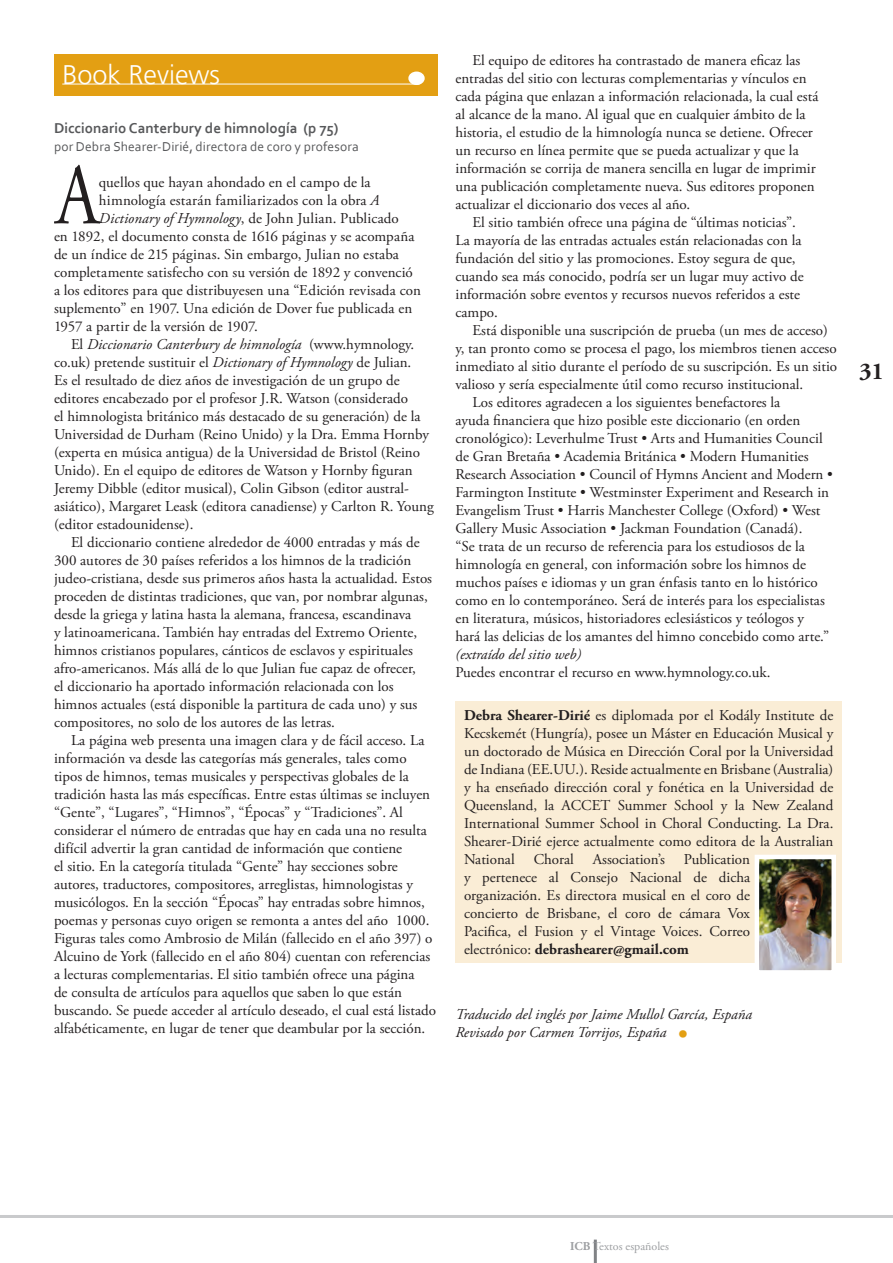
<style>
.page{position:relative;width:893px;height:1263px;background:#fff}
.page>*{position:absolute;margin:0;border:0;box-sizing:border-box;transform-origin:0 0}
.TextFirstLetter{font:86.55px "Adobe Garamond Pro";color:#231f20;scale:.8 1}
.t1{font:300 27px "Frutiger";color:#fff}
.t2{font:700 24px "Adobe Garamond Pro";color:#231f20}
.TextIntended{font:15px/18px "Adobe Garamond Pro";color:#231f20}
.TextFirstLetter-2{font:15px "Adobe Garamond Pro";letter-spacing:.005em;color:#231f20}
.t3{font:italic 15px "Adobe Garamond Pro";color:#231f20}
.t4{font:700 15px "Corbel";color:#57585a}
.t5{font:13.5px "Corbel";letter-spacing:.01em;color:#57585a}
.t6{font:12px "Adobe Garamond Pro";color:#9d9fa2}
.s1{font-style:italic}
.s2{font-weight:700}
.s3{font-style:normal;font-size:27px;color:#e39f13}
</style>
<div class="page">
<hr style="left:594px;top:1239px;width:3px;height:24px;background:#808285">
<hr style="left:0;top:1215px;width:893px;height:3px;background:#c9cacc">
<div style="left:54px;top:54px;width:383px;height:42px;background:#e39f13"></div>
<hr style="left:62px;top:84px;width:358px;height:1px;background:#fff">
<div style="left:409px;top:72px;width:15px;height:12px;background:#fff;border-radius:50%"></div>
<div style="left:408px;top:72px;width:17px;height:13px;border:2px solid #fff;border-radius:50%"></div>
<div style="left:455px;top:701px;width:387px;height:262px;background:#faedd6"></div>
<img style="left:760px;top:860px;width:71px;height:110px">
<div style="left:755px;top:855px;width:81px;height:120px;border:4px solid #fff"></div>
<p class="t1" style="left:63px;top:59px;width:159px">Book Reviews</p>
<p class="t4" style="left:54px;top:119px;width:286px">Diccionario Canterbury de himnología (p 75)</p>
<p class="t5" style="left:54px;top:138px;width:306px">por Debra Shearer-Dirié, directora de coro y profesora</p>
<p class="TextFirstLetter" style="left:56px;top:144px;width:55px">A</p>
<p class="TextFirstLetter-2" style="left:99px;top:173px;width:273px">quellos que hayan ahondado en el campo de la</p>
<p class="TextFirstLetter-2" style="left:99px;top:191px;width:282px">himnología estarán familiarizados con la obra <span class="s1">A</span></p>
<p class="TextFirstLetter-2" style="left:99px;top:209px;width:301px"><span class="s1">Dictionary of Hymnology</span>, de John Julian. Publicado</p>
<p class="TextFirstLetter-2" style="left:54px;top:227px;width:362px">en 1892, el documento consta de 1616 páginas y se acompaña</p>
<p class="TextFirstLetter-2" style="left:54px;top:245px;width:346px">de un índice de 215 páginas. Sin embargo, Julian no estaba</p>
<p class="TextFirstLetter-2" style="left:54px;top:263px;width:360px">completamente satisfecho con su versión de 1892 y convenció</p>
<p class="TextFirstLetter-2" style="left:54px;top:281px;width:368px">a los editores para que distribuyesen una “Edición revisada con</p>
<p class="TextFirstLetter-2" style="left:54px;top:299px;width:360px">suplemento” en 1907. Una edición de Dover fue publicada en</p>
<p class="TextFirstLetter-2" style="left:54px;top:317px;width:205px">1957 a partir de la versión de 1907.</p>
<p class="TextIntended" style="left:54px;top:336px;width:381px;text-indent:17px">El <span class="s1">Diccionario Canterbury de himnología</span> (www.hymnology. co.uk) pretende sustituir el <span class="s1">Dictionary of Hymnology</span> de Julian.<br>Es el resultado de diez años de investigación de un grupo de editores encabezado por el profesor J.R. Watson (considerado<br>el himnologista británico más destacado de su generación) de la Universidad de Durham (Reino Unido) y la Dra. Emma Hornby (experta en música antigua) de la Universidad de Bristol (Reino Unido). En el equipo de editores de Watson y Hornby figuran Jeremy Dibble (editor musical), Colin Gibson (editor austral&shy;asiático), Margaret Leask (editora canadiense) y Carlton R. Young (editor estadounidense).</p>
<p class="TextIntended" style="left:54px;top:534px;width:380px;text-indent:17px">El diccionario contiene alrededor de 4000 entradas y más de 300 autores de 30 países referidos a los himnos de la tradición judeo-cristiana, desde sus primeros años hasta la actualidad. Estos proceden de distintas tradiciones, que van, por nombrar algunas, desde la griega y latina hasta la alemana, francesa, escandinava<br>y latinoamericana. También hay entradas del Extremo Oriente, himnos cristianos populares, cánticos de esclavos y espirituales afro-americanos. Más allá de lo que Julian fue capaz de ofrecer,<br>el diccionario ha aportado información relacionada con los himnos actuales (está disponible la partitura de cada uno) y sus compositores, no solo de los autores de las letras.</p>
<p class="TextIntended" style="left:54px;top:732px;width:384px;text-indent:17px">La página web presenta una imagen clara y de fácil acceso. La información va desde las categorías más generales, tales como tipos de himnos, temas musicales y perspectivas globales de la tradición hasta las más específicas. Entre estas últimas se incluyen “Gente”, “Lugares”, “Himnos”, “Épocas” y “Tradiciones”. Al considerar el número de entradas que hay en cada una no resulta difícil advertir la gran cantidad de información que contiene<br>el sitio. En la categoría titulada “Gente” hay secciones sobre autores, traductores, compositores, arreglistas, himnologistas y musicólogos. En la sección “Épocas” hay entradas sobre himnos, poemas y personas cuyo origen se remonta a antes del año 1000.<br>Figuras tales como Ambrosio de Milán (fallecido en el año 397) o Alcuino de York (fallecido en el año 804) cuentan con referencias a lecturas complementarias. El sitio también ofrece una página<br>de consulta de artículos para aquellos que saben lo que están buscando. Se puede acceder al artículo deseado, el cual está listado alfabéticamente, en lugar de tener que deambular por la sección.</p>
<p class="TextIntended" style="left:455px;top:52px;width:364px;text-indent:17px">El equipo de editores ha contrastado de manera eficaz las entradas del sitio con lecturas complementarias y vínculos en cada página que enlazan a información relacionada, la cual está al alcance de la mano. Al igual que en cualquier ámbito de la historia, el estudio de la himnología nunca se detiene. Ofrecer un recurso en línea permite que se pueda actualizar y que la información se corrija de manera sencilla en lugar de imprimir una publicación completamente nueva. Sus editores proponen actualizar el diccionario dos veces al año.</p>
<p class="TextIntended" style="left:455px;top:214px;width:350px;text-indent:17px">El sitio también ofrece una página de “últimas noticias”.<br>La mayoría de las entradas actuales están relacionadas con la fundación del sitio y las promociones. Estoy segura de que, cuando sea más conocido, podría ser un lugar muy activo de información sobre eventos y recursos nuevos referidos a este campo.</p>
<p class="TextIntended" style="left:455px;top:322px;width:383px;text-indent:17px">Está disponible una suscripción de prueba (un mes de acceso) y, tan pronto como se procesa el pago, los miembros tienen acceso inmediato al sitio durante el período de su suscripción. Es un sitio valioso y sería especialmente útil como recurso institucional.</p>
<p class="TextIntended" style="left:455px;top:394px;width:379px;text-indent:17px">Los editores agradecen a los siguientes benefactores la<br>ayuda financiera que hizo posible este diccionario (en orden cronológico): Leverhulme Trust • Arts and Humanities Council de Gran Bretaña • Academia Británica • Modern Humanities Research Association • Council of Hymns Ancient and Modern • Farmington Institute • Westminster Experiment and Research in Evangelism Trust • Harris Manchester College (Oxford) • West Gallery Music Association • Jackman Foundation (Canadá).</p>
<p class="TextIntended" style="left:455px;top:538px;width:375px">“Se trata de un recurso de referencia para los estudiosos de la himnología en general, con información sobre los himnos de muchos países e idiomas y un gran énfasis tanto en lo histórico como en lo contemporáneo. Será de interés para los especialistas en literatura, músicos, historiadores eclesiásticos y teólogos y hará las delicias de los amantes del himno concebido como arte.” <span class="s1">(extraído del sitio web)</span></p>
<p class="TextIntended" style="left:455px;top:664px;width:316px">Puedes encontrar el recurso en www.hymnology.co.uk.</p>
<p class="TextIntended" style="left:464px;top:707px;width:371px;text-align:justify"><span class="s2">Debra Shearer-Dirié</span> es diplomada por el Kodály Institute de Kecskemét (Hungría), posee un Máster en Educación Musical y un doctorado de Música en Dirección Coral por la Universidad de Indiana (EE.UU.). Reside actualmente en Brisbane (Australia) y ha enseñado dirección coral y fonética en la Universidad de Queensland, la ACCET Summer School y la New Zealand International Summer School in Choral Conducting. La Dra.<br>Shearer-Dirié ejerce actualmente como editora de la Australian National</p>
<p class="TextIntended" style="left:464px;top:851px;width:288px;text-align:justify;text-indent:220px">Publication y pertenece al Consejo Nacional de dicha organización. Es directora musical en el coro de concierto de Brisbane, el coro de cámara Vox Pacifica, el Fusion y el Vintage Voices. Correo electrónico: <span class="s2">debrashearer@gmail.com</span></p>
<p class="TextIntended" style="left:534px;top:851px;width:42px">Choral</p>
<p class="TextIntended" style="left:593px;top:851px;width:73px">Association’s</p>
<p class="t3" style="left:455px;top:1005px;width:298px">Traducido del inglés por Jaime Mullol García, España</p>
<p class="t3" style="left:455px;top:1023px;width:234px">Revisado por Carmen Torrijos, España <span class="s3">•</span></p>
<p class="t2" style="left:859px;top:357px;width:26px">31</p>
<p class="t6" style="left:570px;top:1239px;width:100px"><span class="s2">ICB</span> Textos españoles</p>
</div>
